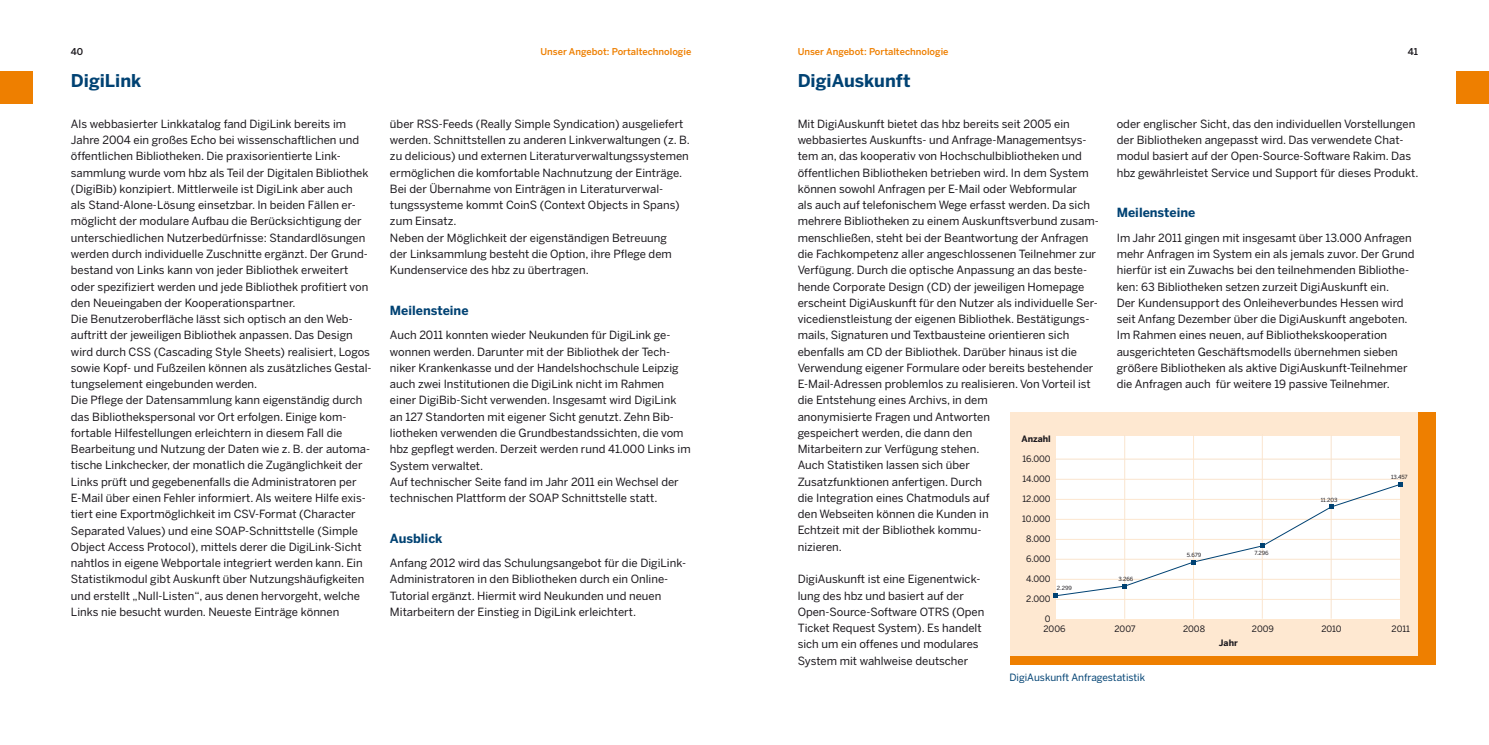
<style>
.page{position:relative;width:1489px;height:745px;background:#fff}
.page>*{position:absolute;margin:0;border:0;box-sizing:border-box;transform-origin:0 0}
.t1{font:700 17.5px "Benton Sans";color:#004273}
.t2{font:700 12.5px "Benton Sans";color:#004273}
.t3{font:11.25px/16.2px "Benton Sans";color:#1a171c}
.t4{font:10px "Benton Sans";color:#004273}
.t5{font:500 9.38px "Benton Sans";color:#ee7f00}
.t6{font:500 9.38px "Benton Sans";color:#1a171c}
.t7{font:8.75px/9.1px "Benton Sans";color:#1a171c}
.t8{font:700 8.75px "Benton Sans";color:#1a171c}
.t9{font:5.62px "Benton Sans";color:#1a171c}
</style>
<div class="page">
<div style="left:1456px;top:71px;width:32px;height:32px;background:#ee7f00"></div>
<div style="left:0;top:71px;width:32px;height:32px;background:#ee7f00"></div>
<div style="left:1010px;top:412px;width:407px;height:244px;background:#fee8d1"></div>
<div style="left:1055px;top:435px;width:344px;height:183px;background:#fff"></div>
<hr style="left:1055px;top:598px;width:345px;height:1px;background:#fee8d1">
<hr style="left:1055px;top:478px;width:345px;height:1px;background:#fee8d1">
<hr style="left:1055px;top:458px;width:345px;height:1px;background:#fee8d1">
<hr style="left:1124px;top:435px;width:1px;height:183px;background:#fee8d1">
<hr style="left:1261px;top:434px;width:1px;height:184px;background:#fee8d1">
<hr style="left:1330px;top:435px;width:1px;height:183px;background:#fee8d1">
<hr style="left:1193px;top:435px;width:1px;height:183px;background:#fee8d1">
<svg style="left:1053px;top:481px;width:349px;height:117px"></svg>
<div style="left:1417px;top:412px;width:18px;height:252px;background:#ee7f00"></div>
<div style="left:1010px;top:656px;width:425px;height:8px;background:#ee7f00"></div>
<p class="t6" style="left:71px;top:46px;width:14px">40</p>
<p class="t6" style="left:1407px;top:46px;width:12px">41</p>
<p class="t5" style="left:540px;top:46px;width:152px">Unser Angebot: Portaltechnologie</p>
<p class="t5" style="left:797px;top:46px;width:152px">Unser Angebot: Portaltechnologie</p>
<h1 class="t1" style="left:71px;top:70px;width:72px">DigiLink</h1>
<p class="t3" style="left:71px;top:115px;width:302px">Als webbasierter Linkkatalog fand DigiLink bereits im Jahre 2004 ein großes Echo bei wissenschaftlichen und öffentlichen Bibliotheken. Die praxisorientierte Link&shy;sammlung wurde vom hbz als Teil der Digitalen Bibliothek (DigiBib) konzipiert. Mittlerweile ist DigiLink aber auch<br>als Stand-Alone-Lösung einsetzbar. In beiden Fällen er&shy;möglicht der modulare Aufbau die Berücksichtigung der unterschiedlichen Nutzerbedürfnisse: Standardlösungen werden durch individuelle Zuschnitte ergänzt. Der Grund&shy;bestand von Links kann von jeder Bibliothek erweitert oder spezifiziert werden und jede Bibliothek profitiert von den Neueingaben der Kooperationspartner.<br>Die Benutzeroberfläche lässt sich optisch an den Web&shy;auftritt der jeweiligen Bibliothek anpassen. Das Design wird durch CSS (Cascading Style Sheets) realisiert, Logos sowie Kopf- und Fußzeilen können als zusätzliches Gestal&shy;tungselement eingebunden werden.<br>Die Pflege der Datensammlung kann eigenständig durch das Bibliothekspersonal vor Ort erfolgen. Einige kom&shy;fortable Hilfestellungen erleichtern in diesem Fall die Bearbeitung und Nutzung der Daten wie z. B. der automa&shy;tische Linkchecker, der monatlich die Zugänglichkeit der Links prüft und gegebenenfalls die Administratoren per E-Mail über einen Fehler informiert. Als weitere Hilfe exis&shy;tiert eine Exportmöglichkeit im CSV-Format (Character Separated Values) und eine SOAP-Schnittstelle (Simple Object Access Protocol), mittels derer die DigiLink-Sicht nahtlos in eigene Webportale integriert werden kann. Ein Statistikmodul gibt Auskunft über Nutzungshäufigkeiten und erstellt „Null-Listen“, aus denen hervorgeht, welche Links nie besucht wurden. Neueste Einträge können</p>
<p class="t3" style="left:390px;top:115px;width:301px">über RSS-Feeds (Really Simple Syndication) ausgeliefert werden. Schnittstellen zu anderen Linkverwaltungen (z. B. zu delicious) und externen Literaturverwaltungssystemen ermöglichen die komfortable Nachnutzung der Einträge.<br>Bei der Übernahme von Einträgen in Literaturverwal&shy;tungssysteme kommt CoinS (Context Objects in Spans) zum Einsatz.<br>Neben der Möglichkeit der eigenständigen Betreuung<br>der Linksammlung besteht die Option, ihre Pflege dem Kundenservice des hbz zu übertragen.</p>
<p class="t2" style="left:390px;top:303px;width:80px">Meilensteine</p>
<p class="t3" style="left:390px;top:327px;width:302px">Auch 2011 konnten wieder Neukunden für DigiLink ge&shy;wonnen werden. Darunter mit der Bibliothek der Tech&shy;niker Krankenkasse und der Handelshochschule Leipzig auch zwei Institutionen die DigiLink nicht im Rahmen einer DigiBib-Sicht verwenden. Insgesamt wird DigiLink an 127 Standorten mit eigener Sicht genutzt. Zehn Bib&shy;liotheken verwenden die Grundbestandssichten, die vom hbz gepflegt werden. Derzeit werden rund 41.000 Links im System verwaltet.<br>Auf technischer Seite fand im Jahr 2011 ein Wechsel der technischen Plattform der SOAP Schnittstelle statt.</p>
<p class="t2" style="left:390px;top:530px;width:54px">Ausblick</p>
<p class="t3" style="left:390px;top:554px;width:298px">Anfang 2012 wird das Schulungsangebot für die DigiLink-Administratoren in den Bibliotheken durch ein Online-Tutorial ergänzt. Hiermit wird Neukunden und neuen Mitarbeitern der Einstieg in DigiLink erleichtert.</p>
<h1 class="t1" style="left:797px;top:70px;width:114px">DigiAuskunft</h1>
<p class="t3" style="left:797px;top:115px;width:302px">Mit DigiAuskunft bietet das hbz bereits seit 2005 ein webbasiertes Auskunfts- und Anfrage-Managementsys&shy;tem an, das kooperativ von Hochschulbibliotheken und öffentlichen Bibliotheken betrieben wird. In dem System können sowohl Anfragen per E-Mail oder Webformular<br>als auch auf telefonischem Wege erfasst werden. Da sich mehrere Bibliotheken zu einem Auskunftsverbund zusam&shy;menschließen, steht bei der Beantwortung der Anfragen die Fachkompetenz aller angeschlossenen Teilnehmer zur Verfügung. Durch die optische Anpassung an das beste&shy;hende Corporate Design (CD) der jeweiligen Homepage erscheint DigiAuskunft für den Nutzer als individuelle Ser&shy;vicedienstleistung der eigenen Bibliothek. Bestätigungs&shy;mails, Signaturen und Textbausteine orientieren sich ebenfalls am CD der Bibliothek. Darüber hinaus ist die Verwendung eigener Formulare oder bereits bestehender E-Mail-Adressen problemlos zu realisieren. Von Vorteil ist die Entstehung eines Archivs, in dem<br>anonymisierte Fragen und Antworten<br>gespeichert werden, die dann den<br>Mitarbeitern zur Verfügung stehen.<br>Auch Statistiken lassen sich über<br>Zusatzfunktionen anfertigen. Durch<br>die Integration eines Chatmoduls auf<br>den Webseiten können die Kunden in<br>Echtzeit mit der Bibliothek kommu-<br>nizieren.</p>
<p class="t3" style="left:797px;top:570px;width:188px">DigiAuskunft ist eine Eigenentwick&shy;lung des hbz und basiert auf der Open-Source-Software OTRS (Open Ticket Request System). Es handelt sich um ein offenes und modulares System mit wahlweise deutscher</p>
<p class="t3" style="left:1116px;top:115px;width:303px">oder englischer Sicht, das den individuellen Vorstellungen der Bibliotheken angepasst wird. Das verwendete Chat&shy;modul basiert auf der Open-Source-Software Rakim. Das hbz gewährleistet Service und Support für dieses Produkt.</p>
<p class="t2" style="left:1116px;top:205px;width:80px">Meilensteine</p>
<p class="t3" style="left:1116px;top:229px;width:299px">Im Jahr 2011 gingen mit insgesamt über 13.000 Anfragen mehr Anfragen im System ein als jemals zuvor. Der Grund hierfür ist ein Zuwachs bei den teilnehmenden Bibliothe&shy;ken: 63 Bibliotheken setzen zurzeit DigiAuskunft ein.<br>Der Kundensupport des Onleiheverbundes Hessen wird seit Anfang Dezember über die DigiAuskunft angeboten.<br>Im Rahmen eines neuen, auf Bibliothekskooperation ausgerichteten Geschäftsmodells übernehmen sieben größere Bibliotheken als aktive DigiAuskunft-Teilnehmer die Anfragen auch für weitere 19 passive Teilnehmer.</p>
<p class="t8" style="left:1021px;top:433px;width:31px">Anzahl</p>
<p class="t7" style="left:1022px;top:454px;width:30px">16.000</p>
<p class="t7" style="left:1022px;top:474px;width:30px">14.000</p>
<p class="t7" style="left:1022px;top:494px;width:30px">12.000</p>
<p class="t7" style="left:1022px;top:514px;width:30px">10.000</p>
<p class="t7" style="left:1026px;top:534px;width:26px">8.000</p>
<p class="t7" style="left:1026px;top:554px;width:26px">6.000</p>
<p class="t7" style="left:1026px;top:574px;width:26px">4.000</p>
<p class="t7" style="left:1026px;top:594px;width:26px">2.000</p>
<p class="t7" style="left:1043px;top:614px;width:24px">0<br>2006</p>
<p class="t7" style="left:1114px;top:623px;width:23px">2007</p>
<p class="t7" style="left:1182px;top:623px;width:24px">2008</p>
<p class="t7" style="left:1251px;top:623px;width:24px">2009</p>
<p class="t7" style="left:1321px;top:623px;width:22px">2010</p>
<p class="t7" style="left:1391px;top:623px;width:20px">2011</p>
<p class="t9" style="left:1390px;top:473px;width:18px">13.457</p>
<p class="t9" style="left:1320px;top:496px;width:18px">11.203</p>
<p class="t9" style="left:1186px;top:551px;width:16px">5.679</p>
<p class="t9" style="left:1254px;top:549px;width:16px">7.296</p>
<p class="t9" style="left:1118px;top:574px;width:17px">3.266</p>
<p class="t9" style="left:1056px;top:584px;width:17px">2.299</p>
<p class="t8" style="left:1218px;top:637px;width:20px">Jahr</p>
<p class="t4" style="left:1009px;top:671px;width:137px">DigiAuskunft Anfragestatistik</p>
</div>
